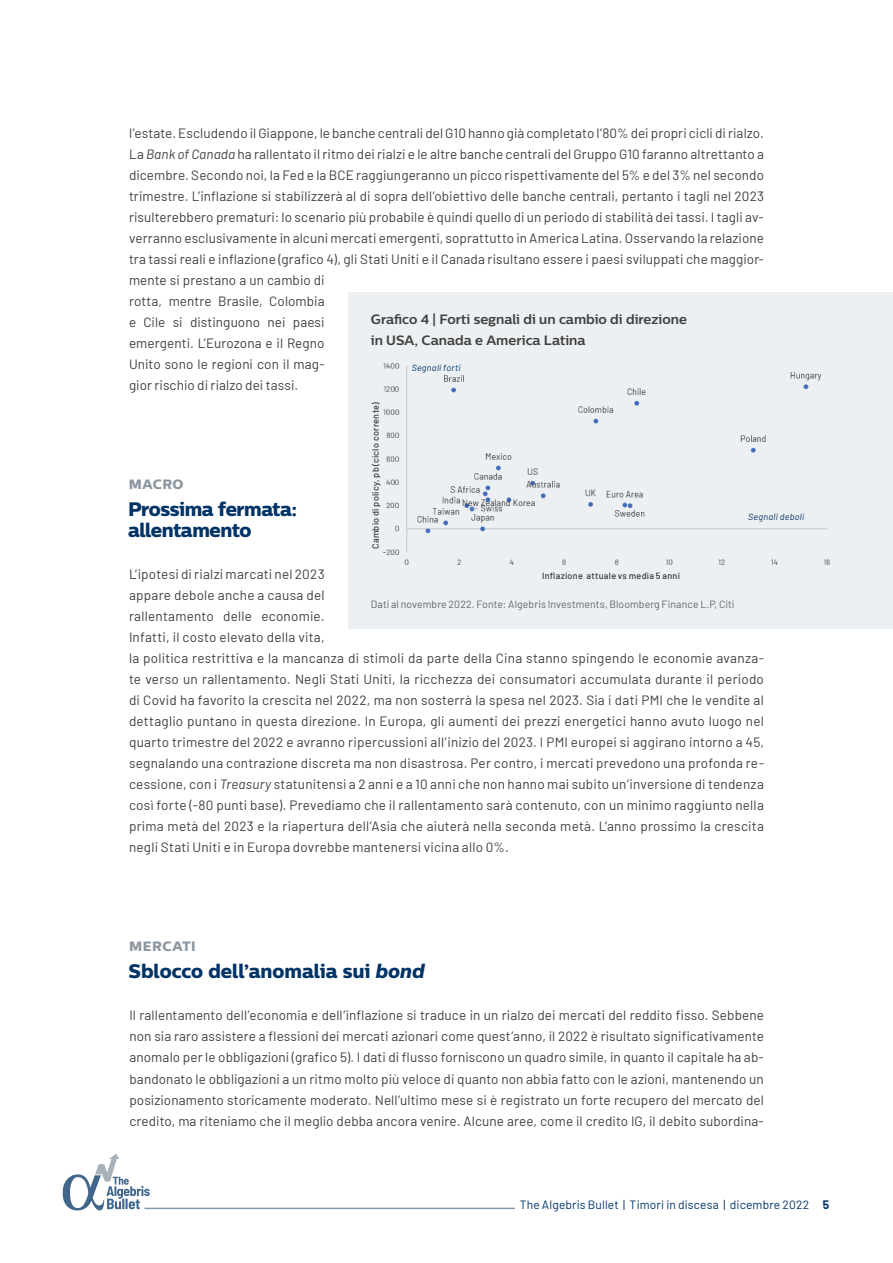
<style>
.page{position:relative;width:893px;height:1263px;background:#fff}
.page>*{position:absolute;margin:0;border:0;box-sizing:border-box;transform-origin:0 0}
.t1{font:19.5px/21px "Centrale Sans X Bold";letter-spacing:-.02em;color:#036}
.t2{font:13.5px/21px "Barlow";letter-spacing:.01em;color:#404040}
.t3{font:700 13.5px/21px "Centrale Sans";letter-spacing:-.005em;color:#404040}
.t4{font:13.5px "Centrale Sans X Bold";letter-spacing:.035em;color:#8c96a0}
.t5{font:12px "Barlow";letter-spacing:.01em;color:#036}
.t6{font:10.5px "Barlow";letter-spacing:.005em;color:#646464}
.t7{font:500 9px "Barlow";letter-spacing:.03em;color:#333}
.t8{font:italic 9px "Barlow";letter-spacing:.03em;color:#036}
.s1{font-style:italic}
.s2{font-weight:700}
</style>
<div class="page">
<hr style="left:144px;top:1208px;width:371px;height:1px;background:#036">
<svg style="left:63px;top:1154px;width:87px;height:56px"></svg>
<div style="left:349px;top:293px;width:544px;height:336px;background:#edf0f2"></div>
<img style="left:383px;top:363px;width:447px;height:202px">
<div style="left:412px;top:362px;width:118px;height:13px;background:#edf0f2"></div>
<div style="left:748px;top:511px;width:87px;height:12px;background:#edf0f2"></div>
<p class="t2" style="left:129px;top:122px;width:636px">l’estate. Escludendo il Giappone, le banche centrali del G10 hanno già completato l’80% dei propri cicli di rialzo.<br>La <span class="s1">Bank of Canada</span> ha rallentato il ritmo dei rialzi e le altre banche centrali del Gruppo G10 faranno altrettanto a dicembre. Secondo noi, la Fed e la BCE raggiungeranno un picco rispettivamente del 5% e del 3% nel secondo trimestre. L’inflazione si stabilizzerà al di sopra dell’obiettivo delle banche centrali, pertanto i tagli nel 2023 risulterebbero prematuri: lo scenario più probabile è quindi quello di un periodo di stabilità dei tassi. I tagli av&shy;verranno esclusivamente in alcuni mercati emergenti, soprattutto in America Latina. Osservando la relazione tra tassi reali e inflazione (grafico 4), gli Stati Uniti e il Canada risultano essere i paesi sviluppati che maggior&shy;mente si prestano a un cambio di<br>rotta, mentre Brasile, Colombia<br>e Cile si distinguono nei paesi<br>emergenti. L’Eurozona e il Regno<br>Unito sono le regioni con il mag-<br>gior rischio di rialzo dei tassi.</p>
<p class="t3" style="left:371px;top:308px;width:318px">Grafico 4 | Forti segnali di un cambio di direzione in USA, Canada e America Latina</p>
<p class="t8" style="left:412px;top:361px;width:51px">Segnali forti</p>
<p class="t4" style="left:129px;top:476px;width:56px">MACRO</p>
<h1 class="t1" style="left:128px;top:498px;width:171px">Prossima fermata: allentamento</h1>
<p class="t7" style="left:369px;top:549px;width:148px;rotate:-90deg">Cambio di policy, pb (ciclo corrente)</p>
<p class="t8" style="left:748px;top:510px;width:58px">Segnali deboli</p>
<p class="t2" style="left:129px;top:563px;width:636px">L’ipotesi di rialzi marcati nel 2023<br>appare debole anche a causa del<br>rallentamento delle economie.<br>Infatti, il costo elevato della vita,<br>la politica restrittiva e la mancanza di stimoli da parte della Cina stanno spingendo le economie avanza&shy;te verso un rallentamento. Negli Stati Uniti, la ricchezza dei consumatori accumulata durante il periodo di Covid ha favorito la crescita nel 2022, ma non sosterrà la spesa nel 2023. Sia i dati PMI che le vendite al dettaglio puntano in questa direzione. In Europa, gli aumenti dei prezzi energetici hanno avuto luogo nel quarto trimestre del 2022 e avranno ripercussioni all’inizio del 2023. I PMI europei si aggirano intorno a 45, segnalando una contrazione discreta ma non disastrosa. Per contro, i mercati prevedono una profonda re&shy;cessione, con i <span class="s1">Treasury</span> statunitensi a 2 anni e a 10 anni che non hanno mai subito un’inversione di tendenza così forte (-80 punti base). Prevediamo che il rallentamento sarà contenuto, con un minimo raggiunto nella prima metà del 2023 e la riapertura dell’Asia che aiuterà nella seconda metà. L’anno prossimo la crescita negli Stati Uniti e in Europa dovrebbe mantenersi vicina allo 0%.</p>
<p class="t7" style="left:542px;top:569px;width:139px">Inflazione attuale vs media 5 anni</p>
<p class="t6" style="left:371px;top:596px;width:365px">Dati al novembre 2022. Fonte: Algebris Investments, Bloomberg Finance L.P, Citi</p>
<p class="t4" style="left:129px;top:938px;width:68px">MERCATI</p>
<h1 class="t1" style="left:129px;top:960px;width:298px">Sblocco dell’anomalia sui <span class="s1">bond</span></h1>
<p class="t2" style="left:129px;top:1004px;width:636px;text-align:justify">Il rallentamento dell’economia e dell’inflazione si traduce in un rialzo dei mercati del reddito fisso. Sebbene non sia raro assistere a flessioni dei mercati azionari come quest’anno, il 2022 è risultato significativamente anomalo per le obbligazioni (grafico 5). I dati di flusso forniscono un quadro simile, in quanto il capitale ha ab&shy;bandonato le obbligazioni a un ritmo molto più veloce di quanto non abbia fatto con le azioni, mantenendo un posizionamento storicamente moderato. Nell’ultimo mese si è registrato un forte recupero del mercato del credito, ma riteniamo che il meglio debba ancora venire. Alcune aree, come il credito IG, il debito subordina-</p>
<p class="t5" style="left:520px;top:1196px;width:311px">The Algebris Bullet | Timori in discesa | dicembre 2022 <span class="s2">5</span></p>
</div>
